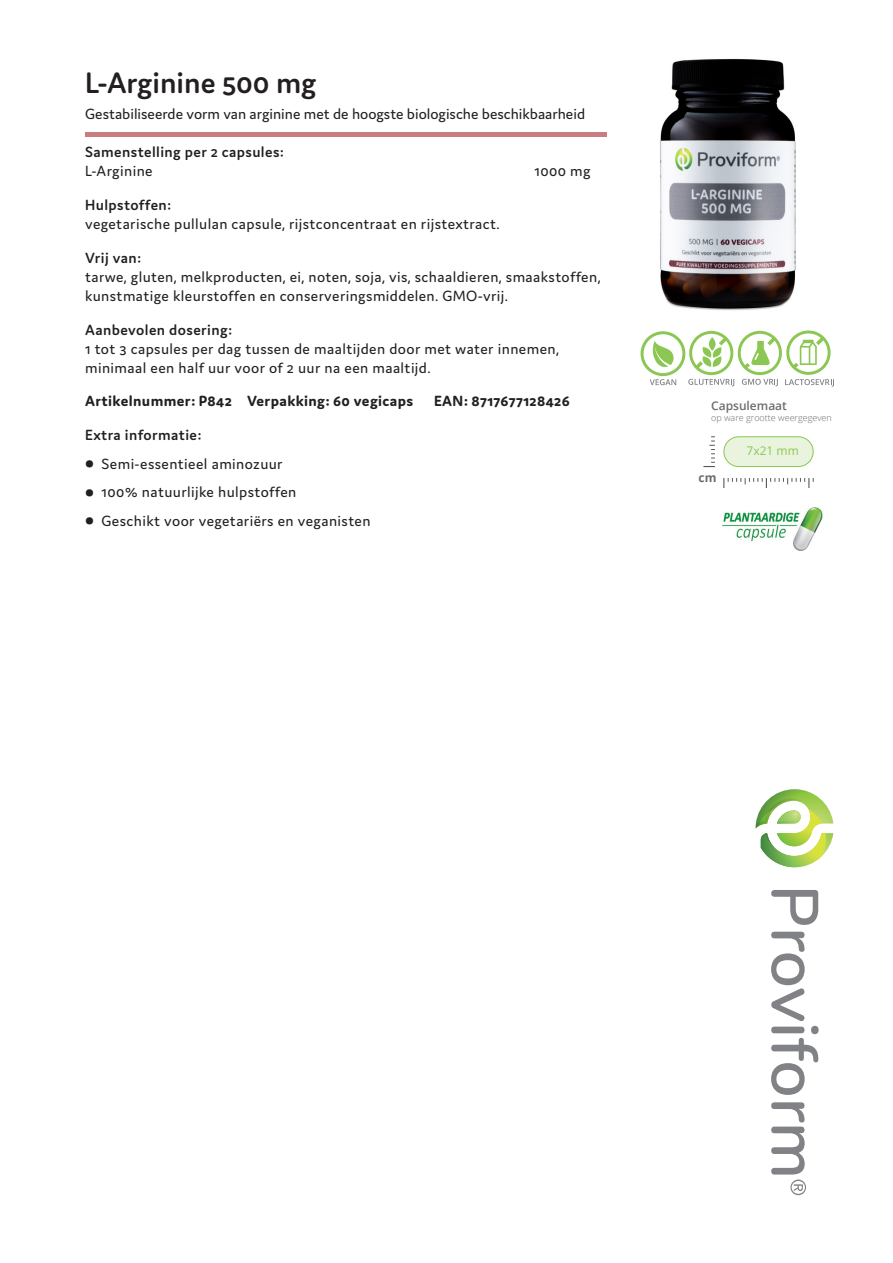
<style>
.page{position:relative;width:893px;height:1263px;background:#fff}
.page>*{position:absolute;margin:0;border:0;box-sizing:border-box;transform-origin:0 0}
.t1{font:600 31.5px "Domus";color:#231f20}
.TEXTbasic{font:15.75px/18.9px "Domus";letter-spacing:.025em;color:#231f20}
.TEXTbasic-2{font:600 15.75px "Domus";letter-spacing:.025em;color:#231f20}
.TEXTbasic-3{font:15.75px "Domus";color:#231f20}
.TEXTbasic-4{font:700 15.75px "Domus";letter-spacing:.025em;color:#231f20}
.t2{font:600 12px "Open Sans";color:#6c6d70}
.t3{font:12px "Open Sans";color:#8bc752}
.t4{font:700 12px "Open Sans";color:#6c6d70}
.t5{font:300 9px "Open Sans";color:#6c6d70}
.s1{font-weight:800;font-size:28.5px}
</style>
<div class="page">
<svg style="left:771px;top:890px;width:47px;height:35px"></svg>
<svg style="left:771px;top:932px;width:48px;height:163px"></svg>
<svg style="left:771px;top:1102px;width:35px;height:93px"></svg>
<svg style="left:756px;top:789px;width:77px;height:78px"></svg>
<hr style="left:85px;top:132px;width:522px;height:4px;background:#ca7d80">
<img style="left:660px;top:58px;width:136px;height:253px">
<img style="left:722px;top:507px;width:101px;height:44px">
<div style="left:724px;top:437px;width:89px;height:29px;background:#e9f3de;border-radius:15px"></div>
<div style="left:723px;top:436px;width:91px;height:31px;border:1px solid #8bc752;border-radius:15px"></div>
<svg style="left:723px;top:478px;width:91px;height:9px"></svg>
<svg style="left:703px;top:436px;width:12px;height:31px"></svg>
<svg style="left:641px;top:330px;width:193px;height:57px"></svg>
<p class="t1" style="left:85px;top:66px;width:233px">L-Arginine 500 mg</p>
<p class="TEXTbasic-3" style="left:85px;top:105px;width:501px">Gestabiliseerde vorm van arginine met de hoogste biologische beschikbaarheid</p>
<p class="TEXTbasic-2" style="left:85px;top:144px;width:201px">Samenstelling per 2 capsules:</p>
<p class="TEXTbasic" style="left:85px;top:162px;width:69px">L-Arginine</p>
<p class="TEXTbasic-2" style="left:85px;top:196px;width:88px">Hulpstoffen:</p>
<p class="TEXTbasic" style="left:85px;top:214px;width:416px">vegetarische pullulan capsule, rijstconcentraat en rijstextract.</p>
<p class="TEXTbasic-2" style="left:85px;top:249px;width:58px">Vrij van:</p>
<p class="TEXTbasic" style="left:85px;top:267px;width:517px">tarwe, gluten, melkproducten, ei, noten, soja, vis, schaaldieren, smaakstoffen, kunstmatige kleurstoffen en conserveringsmiddelen. GMO-vrij.</p>
<p class="TEXTbasic-2" style="left:85px;top:321px;width:149px">Aanbevolen dosering:</p>
<p class="TEXTbasic" style="left:85px;top:339px;width:475px">1 tot 3 capsules per dag tussen de maaltijden door met water innemen,</p>
<p class="TEXTbasic" style="left:85px;top:358px;width:347px">minimaal een half uur voor of 2 uur na een maaltijd.</p>
<p class="TEXTbasic-4" style="left:85px;top:393px;width:330px">Artikelnummer: P842 Verpakking: 60 vegicaps</p>
<p class="TEXTbasic-4" style="left:434px;top:393px;width:137px">EAN: 8717677128426</p>
<p class="TEXTbasic-2" style="left:85px;top:427px;width:118px">Extra informatie:</p>
<p class="TEXTbasic" style="left:85px;top:454px;width:199px"><span class="s1">•</span> Semi-essentieel aminozuur</p>
<p class="TEXTbasic" style="left:85px;top:483px;width:213px"><span class="s1">•</span> 100% natuurlijke hulpstoffen</p>
<p class="TEXTbasic" style="left:85px;top:511px;width:287px"><span class="s1">•</span> Geschikt voor vegetariërs en veganisten</p>
<p class="TEXTbasic" style="left:534px;top:161px;width:58px">1000 mg</p>
<p class="t2" style="left:711px;top:397px;width:77px">Capsulemaat</p>
<p class="t5" style="left:711px;top:411px;width:122px">op ware grootte weergegeven</p>
<p class="t4" style="left:699px;top:469px;width:19px">cm</p>
<p class="t3" style="left:746px;top:443px;width:54px">7x21 mm</p>
</div>
